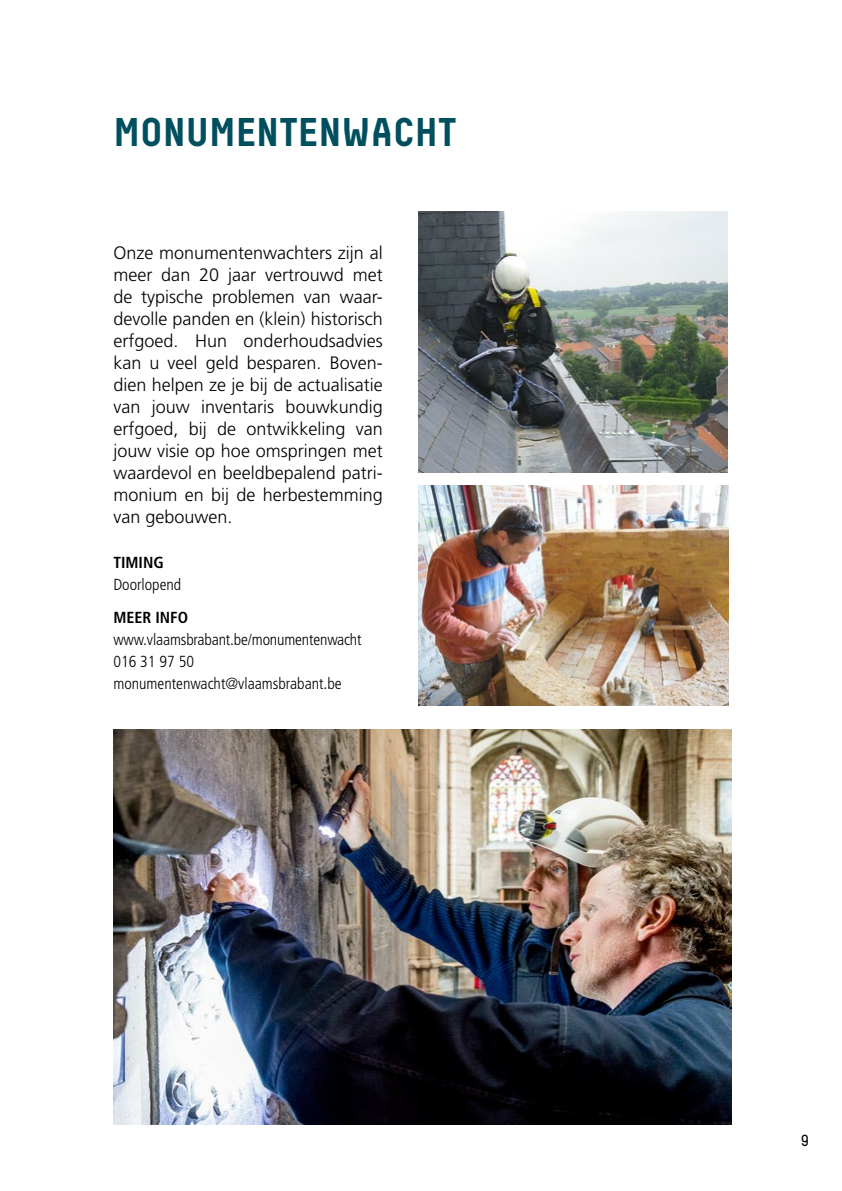
<style>
.page{position:relative;width:842px;height:1191px;background:#fff}
.page>*{position:absolute;margin:0;border:0;box-sizing:border-box;transform-origin:0 0}
.t1{font:700 40px "Decima";color:#004f5e}
.t2{font:300 18px/22px "Frutiger";color:#000;text-align:justify}
.t3{font:300 condensed 16px/22px "Frutiger";color:#000}
.t4{font:700 condensed 16px "Frutiger";color:#000}
.t5{font:16px "Decima";color:#000}
</style>
<div class="page">
<img style="left:419px;top:211px;width:309px;height:261px">
<img style="left:113px;top:729px;width:618px;height:395px">
<img style="left:419px;top:485px;width:310px;height:220px">
<h1 class="t1" style="left:113px;top:109px;width:345px">MONUMENTENWACHT</h1>
<p class="t2" style="left:113px;top:242px;width:271px">Onze monumentenwachters zijn al meer dan 20 jaar vertrouwd met de typische problemen van waar&shy;devolle panden en (klein) historisch erfgoed. Hun onderhoudsadvies kan u veel geld besparen. Boven&shy;dien helpen ze je bij de actualisatie van jouw inventaris bouwkundig erfgoed, bij de ontwikkeling van jouw visie op hoe omspringen met waardevol en beeldbepalend patri&shy;monium en bij de herbestemming van gebouwen.</p>
<p class="t4" style="left:113px;top:552px;width:52px">TIMING</p>
<p class="t3" style="left:113px;top:573px;width:69px">Doorlopend</p>
<p class="t4" style="left:113px;top:608px;width:76px">MEER INFO</p>
<p class="t3" style="left:113px;top:628px;width:250px">www.vlaamsbrabant.be/monumentenwacht<br>016 31 97 50 monumentenwacht@vlaamsbrabant.be</p>
<p class="t5" style="left:801px;top:1131px;width:10px">9</p>
</div>
